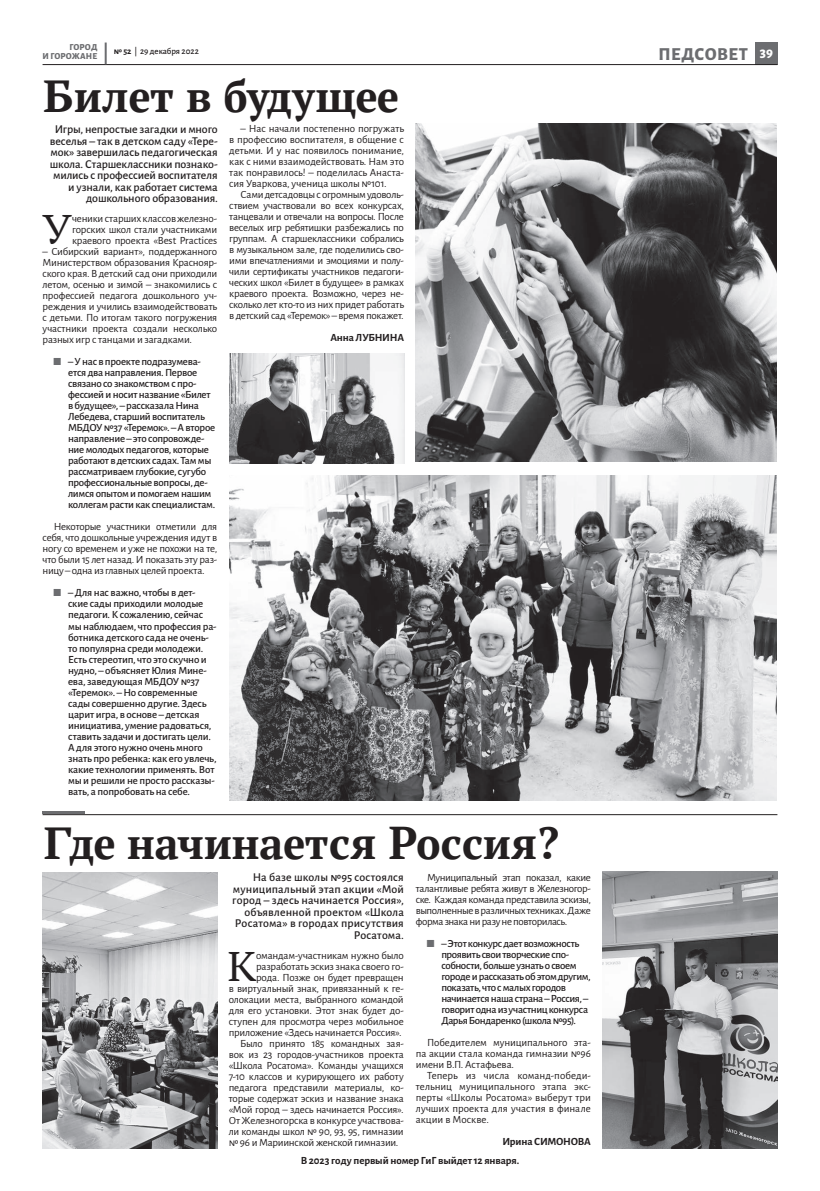
<style>
.page{position:relative;width:820px;height:1191px;background:#fff}
.page>*{position:absolute;margin:0;border:0;box-sizing:border-box;transform-origin:0 0}
.t1{font:700 48px "PT Astra Serif";color:#231f20}
.t2{font:44.2px "PT Astra Serif";color:#231f20}
.t3{font:800 18px "Alegreya Sans";letter-spacing:.02em;color:#6c6d70}
.t4{font:800 14px "Alegreya Sans";color:#fff}
.t5{font:500 12px/11.5px "Alegreya Sans";color:#231f20;text-align:right}
.t6{font:11px/11px "Alegreya Sans";letter-spacing:-.02em;color:#231f20;text-align:justify}
.t7{font:500 11px/11px "Alegreya Sans";letter-spacing:-.02em;color:#231f20}
.t8{font:700 11px/18.4px "Alegreya Sans";letter-spacing:-.015em;color:#231f20}
.t9{font:500 9px "Alegreya Sans";color:#231f20}
.t10{font:800 9px "Alegreya Sans";letter-spacing:.015em;color:#6c6d70}
.s1{font-weight:700}
.s2{color:#6c6d70}
</style>
<div class="page">
<div style="left:755px;top:43px;width:22px;height:22px;background:#6c6d70"></div>
<hr style="left:43px;top:64px;width:734px;height:1px;background:#231f20">
<hr style="left:105px;top:43px;width:2px;height:21px;background:#6c6d70">
<img style="left:43px;top:872px;width:175px;height:276px">
<img style="left:602px;top:871px;width:175px;height:277px">
<hr style="left:43px;top:814px;width:734px;height:1px;background:#231f20">
<hr style="left:43px;top:811px;width:42px;height:3px;background:#6c6d70">
<img style="left:229px;top:475px;width:547px;height:325px">
<img style="left:229px;top:353px;width:175px;height:111px">
<img style="left:415px;top:124px;width:361px;height:338px">
<p class="t10" style="left:69px;top:40px;width:30px">ГОРОД</p>
<p class="t9" style="left:114px;top:45px;width:86px"><span class="s1">№ 52</span> | 29 декабря 2022</p>
<p class="t10" style="left:43px;top:49px;width:56px">И ГОРОЖАНЕ</p>
<h3 class="t3" style="left:658px;top:41px;width:91px">ПЕДСОВЕТ</h3>
<h1 class="t1" style="left:43px;top:66px;width:357px">Билет в будущее</h1>
<p class="t5" style="left:50px;top:123px;width:169px">Игры, непростые загадки и много веселья – так в детском саду «Тере&shy;мок» завершилась педагогическая школа. Старшеклассники познако&shy;мились с профессией воспитателя и узнали, как работает система дошкольного образования.</p>
<h2 class="t2" style="left:41px;top:202px;width:33px">У</h2>
<p class="t6" style="left:72px;top:213px;width:147px">ченики старших классов железно&shy;горских школ стали участниками краевого проекта «Best Practices</p>
<p class="t6" style="left:43px;top:246px;width:176px">– Сибирский вариант», поддержанного Министерством образования Краснояр&shy;ского края. В детский сад они приходили летом, осенью и зимой – знакомились с профессией педагога дошкольного уч&shy;реждения и учились взаимодействовать с детьми. По итогам такого погружения участники проекта создали несколько разных игр с танцами и загадками.</p>
<p class="t7" style="left:68px;top:356px;width:149px;text-indent:-14px"><span class="s2">⬛</span> – У нас в проекте подразумева&shy;ется два направления. Первое связано со знакомством с про&shy;фессией и носит название «Билет в будущее», – рассказала Нина<br>Лебедева, старший воспитатель<br>МБДОУ №37 «Теремок». – А второе направление – это сопровожде&shy;ние молодых педагогов, которые работают в детских садах. Там мы рассматриваем глубокие, сугубо профессиональные вопросы, де&shy;лимся опытом и помогаем нашим коллегам расти как специалистам.</p>
<p class="t6" style="left:43px;top:521px;width:176px;text-indent:11px">Некоторые участники отметили для себя, что дошкольные учреждения идут в ногу со временем и уже не похожи на те, что были 15 лет назад. И показать эту раз&shy;ницу – одна из главных целей проекта.</p>
<p class="t7" style="left:68px;top:587px;width:150px;text-indent:-14px"><span class="s2">⬛</span> – Для нас важно, чтобы в дет&shy;ские сады приходили молодые педагоги. К сожалению, сейчас мы наблюдаем, что профессия ра&shy;ботника детского сада не очень&shy;то популярна среди молодежи.<br>Есть стереотип, что это скучно и нудно, – объясняет Юлия Мине&shy;ева, заведующая МБДОУ №37 «Теремок». – Но современные сады совершенно другие. Здесь царит игра, в основе – детская инициатива, умение радоваться, ставить задачи и достигать цели.<br>А для этого нужно очень много знать про ребенка: как его увлечь, какие технологии применять. Вот мы и решили не просто рассказы&shy;вать, а попробовать на себе.</p>
<p class="t6" style="left:229px;top:123px;width:176px;text-indent:11px">– Нас начали постепенно погружать в профессию воспитателя, в общение с детьми. И у нас появилось понимание, как с ними взаимодействовать. Нам это так понравилось! – поделилась Анаста&shy;сия Уваркова, ученица школы №101.</p>
<p class="t6" style="left:229px;top:189px;width:176px;text-indent:11px">Сами детсадовцы с огромным удоволь&shy;ствием участвовали во всех конкурсах, танцевали и отвечали на вопросы. После веселых игр ребятишки разбежались по группам. А старшеклассники собрались в музыкальном зале, где поделились сво&shy;ими впечатлениями и эмоциями и полу&shy;чили сертификаты участников педагоги&shy;ческих школ «Билет в будущее» в рамках краевого проекта. Возможно, через не&shy;сколько лет кто-то из них придет работать в детский сад «Теремок» – время покажет.</p>
<p class="t8" style="left:330px;top:328px;width:75px">Анна ЛУБНИНА</p>
<h1 class="t1" style="left:43px;top:813px;width:519px">Где начинается Россия?</h1>
<p class="t5" style="left:232px;top:870px;width:173px">На базе школы №95 состоялся муниципальный этап акции «Мой город – здесь начинается Россия», объявленной проектом «Школа<br>Росатома» в городах присутствия<br>Росатома.</p>
<h2 class="t2" style="left:227px;top:939px;width:31px">К</h2>
<p class="t6" style="left:256px;top:949px;width:149px">омандам-участникам нужно было</p>
<p class="t6" style="left:415px;top:871px;width:176px;text-indent:11px">Муниципальный этап показал, какие талантливые ребята живут в Железногор&shy;ске. Каждая команда представила эскизы, выполненные в различных техниках. Даже форма знака ни разу не повторилась.</p>
<p class="t7" style="left:441px;top:937px;width:151px;text-indent:-14px"><span class="s2">⬛</span> – Этот конкурс дает возможность проявить свои творческие спо&shy;собности, больше узнать о своем городе и рассказать об этом другим, показать, что с малых городов начинается наша страна – Россия, – говорит одна из участниц конкурса<br>Дарья Бондаренко (школа №95).</p>
<p class="t6" style="left:415px;top:1036px;width:176px;text-indent:11px">Победителем муниципального эта&shy;па акции стала команда гимназии №96 имени В.П. Астафьева.</p>
<p class="t6" style="left:415px;top:1069px;width:176px;text-indent:11px">Теперь из числа команд-победи&shy;тельниц муниципального этапа экс&shy;перты «Школы Росатома» выберут три лучших проекта для участия в финале акции в Москве.</p>
<p class="t8" style="left:300px;top:1131px;width:291px;text-indent:201px">Ирина СИМОНОВА<br>В 2023 году первый номер ГиГ выйдет 12 января.</p>
<p class="t6" style="left:256px;top:960px;width:149px">разработать эскиз знака своего го-</p>
<p class="t6" style="left:256px;top:971px;width:149px">рода. Позже он будет превращен</p>
<p class="t6" style="left:229px;top:982px;width:176px">в виртуальный знак, привязанный к ге-</p>
<p class="t6" style="left:229px;top:993px;width:176px">олокации места, выбранного командой</p>
<p class="t6" style="left:229px;top:1004px;width:176px">для его установки. Этот знак будет до-</p>
<p class="t6" style="left:229px;top:1015px;width:176px">ступен для просмотра через мобильное</p>
<p class="t6" style="left:229px;top:1026px;width:174px">приложение «Здесь начинается Россия».</p>
<p class="t6" style="left:240px;top:1037px;width:165px">Было принято 185 командных зая-</p>
<p class="t6" style="left:229px;top:1048px;width:176px">вок из 23 городов-участников проекта</p>
<p class="t6" style="left:229px;top:1059px;width:176px">«Школа Росатома». Команды учащихся</p>
<p class="t6" style="left:229px;top:1070px;width:176px">7-10 классов и курирующего их работу</p>
<p class="t6" style="left:229px;top:1081px;width:176px">педагога представили материалы, ко-</p>
<p class="t6" style="left:229px;top:1092px;width:176px">торые содержат эскиз и название знака</p>
<p class="t6" style="left:229px;top:1103px;width:176px">«Мой город – здесь начинается Россия».</p>
<p class="t6" style="left:229px;top:1114px;width:176px">От Железногорска в конкурсе участвова-</p>
<p class="t6" style="left:229px;top:1125px;width:176px">ли команды школ № 90, 93, 95, гимназии</p>
<p class="t6" style="left:229px;top:1136px;width:171px">№ 96 и Мариинской женской гимназии.</p>
<p class="t4" style="left:759px;top:43px;width:15px">39</p>
</div>
